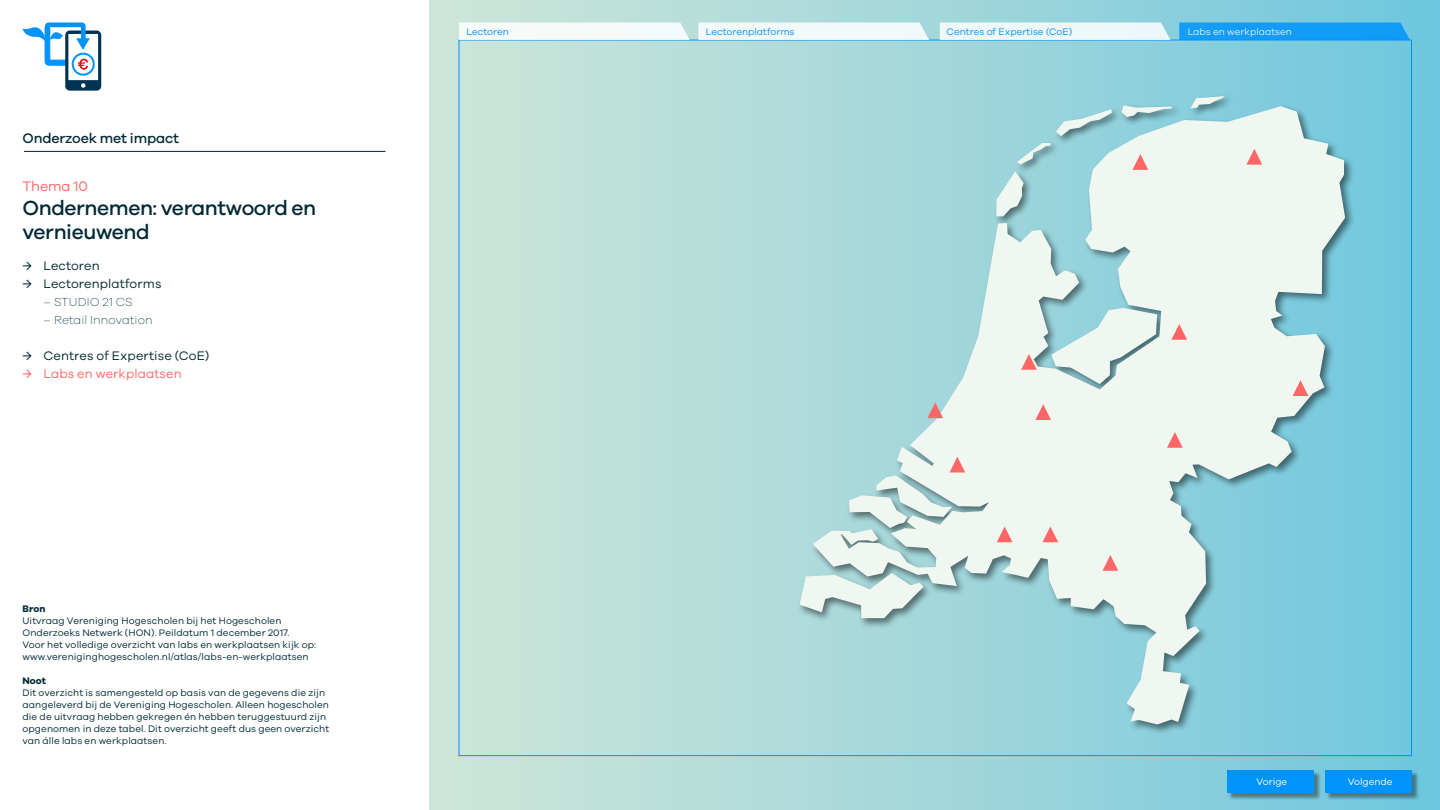
<style>
.page{position:relative;width:1440px;height:810px;background:#fff}
.page>*{position:absolute;margin:0;border:0;box-sizing:border-box;transform-origin:0 0}
.t1{font:500 21px/24px "Galano Grotesque";letter-spacing:-.02em;color:#002835}
.t2{font:500 14.25px "Galano Grotesque";letter-spacing:-.01em;color:#002835}
.t3{font:14.25px "Galano Grotesque";letter-spacing:-.01em;color:#ff6668}
.t4{font:12.75px "Galano Grotesque";letter-spacing:.01em;color:#002835}
.t5{font:12.75px "Galano Grotesque";letter-spacing:.01em;color:#ff6668}
.t6{font:200 12px "Galano Grotesque";letter-spacing:.01em;color:#002835}
.t7{font:9.75px/12px "Galano Grotesque";letter-spacing:.01em;color:#002835}
.t8{font:9.75px "Galano Grotesque";color:#0093fc}
.t9{font:9.75px "Galano Grotesque";color:#fff}
.t10{font:700 9.75px "Galano Grotesque";letter-spacing:.01em;color:#002835}
</style>
<div class="page">
<div style="left:429px;top:0;width:1011px;height:810px;background:linear-gradient(to right,#d0e6d8,#6fc6df)"></div>
<div style="left:797px;top:93px;width:558px;height:642px;background:#000;opacity:.5"></div>
<svg style="left:1190px;top:96px;width:35px;height:10px"></svg>
<svg style="left:1122px;top:105px;width:50px;height:1px"></svg>
<svg style="left:813px;top:106px;width:532px;height:618px"></svg>
<svg style="left:1051px;top:308px;width:106px;height:76px"></svg>
<svg style="left:799px;top:573px;width:124px;height:45px"></svg>
<svg style="left:459px;top:22px;width:231px;height:18px"></svg>
<svg style="left:698px;top:22px;width:231px;height:18px"></svg>
<svg style="left:940px;top:22px;width:231px;height:18px"></svg>
<svg style="left:1179px;top:22px;width:231px;height:18px;background:#169df5"></svg>
<hr style="left:24px;top:151px;width:362px;height:1px;background:#002835">
<svg style="left:22px;top:22px;width:79px;height:69px"></svg>
<div style="left:1228px;top:771px;width:93px;height:29px;background:#000;opacity:.4"></div>
<div style="left:1227px;top:770px;width:87px;height:23px;background:#0093fc"></div>
<div style="left:1326px;top:771px;width:93px;height:29px;background:#000;opacity:.4"></div>
<div style="left:1325px;top:770px;width:87px;height:23px;background:#0093fc"></div>
<svg style="left:1042px;top:526px;width:16px;height:16px"></svg>
<svg style="left:997px;top:526px;width:15px;height:16px"></svg>
<svg style="left:1132px;top:154px;width:16px;height:16px"></svg>
<svg style="left:1102px;top:555px;width:16px;height:16px"></svg>
<svg style="left:1246px;top:149px;width:16px;height:16px"></svg>
<svg style="left:927px;top:402px;width:16px;height:16px"></svg>
<svg style="left:1021px;top:354px;width:16px;height:16px"></svg>
<svg style="left:849px;top:457px;width:116px;height:71px"></svg>
<svg style="left:1035px;top:404px;width:16px;height:16px"></svg>
<svg style="left:1167px;top:432px;width:16px;height:16px"></svg>
<svg style="left:1171px;top:324px;width:16px;height:16px"></svg>
<svg style="left:1293px;top:380px;width:15px;height:16px"></svg>
<h2 class="t2" style="left:22px;top:130px;width:158px">Onderzoek met impact</h2>
<h2 class="t3" style="left:22px;top:178px;width:67px">Thema 10</h2>
<h1 class="t1" style="left:22px;top:196px;width:295px">Ondernemen: verantwoord en vernieuwend</h1>
<h3 class="t4" style="left:22px;top:258px;width:79px">→ Lectoren</h3>
<h3 class="t4" style="left:22px;top:276px;width:141px">→ Lectorenplatforms</h3>
<p class="t6" style="left:44px;top:295px;width:91px">– STUDIO 21 CS</p>
<p class="t6" style="left:44px;top:313px;width:111px">– Retail Innovation</p>
<h3 class="t4" style="left:22px;top:348px;width:188px">→ Centres of Expertise (CoE)</h3>
<h3 class="t5" style="left:22px;top:366px;width:161px">→ Labs en werkplaatsen</h3>
<p class="t10" style="left:22px;top:603px;width:24px">Bron</p>
<p class="t7" style="left:22px;top:614px;width:295px">Uitvraag Vereniging Hogescholen bij het Hogescholen Onderzoeks Netwerk (HON). Peildatum 1 december 2017.<br>Voor het volledige overzicht van labs en werkplaatsen kijk op: www.vereniginghogescholen.nl/atlas/labs-en-werkplaatsen</p>
<p class="t10" style="left:22px;top:675px;width:25px">Noot</p>
<p class="t7" style="left:22px;top:686px;width:308px">Dit overzicht is samengesteld op basis van de gegevens die zijn aangeleverd bij de Vereniging Hogescholen. Alleen hogescholen die de uitvraag hebben gekregen én hebben teruggestuurd zijn opgenomen in deze tabel. Dit overzicht geeft dus geen overzicht van álle labs en werkplaatsen.</p>
<p class="t8" style="left:467px;top:25px;width:44px">Lectoren</p>
<p class="t8" style="left:706px;top:25px;width:90px">Lectorenplatforms</p>
<p class="t8" style="left:947px;top:25px;width:127px">Centres of Expertise (CoE)</p>
<p class="t9" style="left:1187px;top:25px;width:106px">Labs en werkplaatsen</p>
<p class="t9" style="left:1257px;top:775px;width:32px">Vorige</p>
<p class="t9" style="left:1348px;top:775px;width:46px">Volgende</p>
</div>
